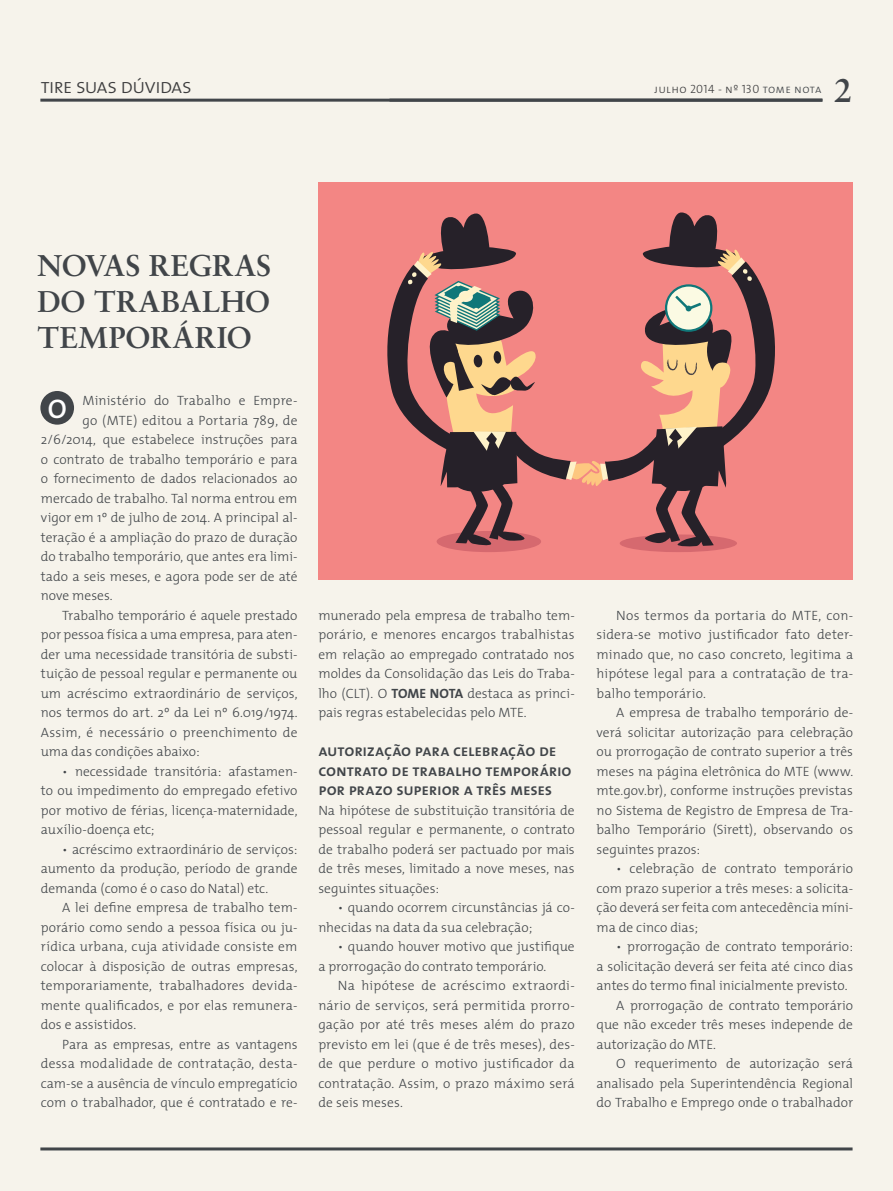
<style>
.page{position:relative;width:893px;height:1191px;background:#f6f3eb}
.page>*{position:absolute;margin:0;border:0;box-sizing:border-box;transform-origin:0 0}
.t1{font:700 33px "Sabon";color:#414549}
.t2{font:30px/36px "Sabon Bold Os F";letter-spacing:.005em;color:#414549;text-align:justify}
.t3{font:27px "The Mix Semi Bold Caps";color:#fff}
.t4{font:21px "The Mix Light Caps";letter-spacing:-.045em;color:#3e3e3f}
.t5{font:16.5px/19.5px "The Mix Semi Bold Caps";letter-spacing:-.01em;color:#414549}
.t6{font:300 13.5px/19.5px "The Mix";color:#414549;text-align:justify}
.t7{font:12px "The Mix Light Caps";letter-spacing:.025em;color:#3e3e3f}
.s1{color:#414549}
.s2{font-weight:200}
.s3{font-weight:700}
</style>
<div class="page">
<hr style="left:40px;top:1147px;width:812px;height:3px;background:#414549">
<hr style="left:40px;top:99px;width:782px;height:3px;background:#414549">
<div style="left:40px;top:391px;width:34px;height:34px;background:#414549;border-radius:50%"></div>
<div style="left:318px;top:182px;width:535px;height:398px;background:#f38684"></div>
<div style="left:620px;top:534px;width:117px;height:18px;background:#d6696f;border-radius:50%"></div>
<div style="left:437px;top:531px;width:104px;height:21px;background:#d6696f;border-radius:50%"></div>
<svg style="left:387px;top:212px;width:388px;height:335px"></svg>
<p class="t4" style="left:41px;top:69px;width:152px">tire suas dúvidas</p>
<p class="t7" style="left:654px;top:79px;width:169px">julho 2014 - nº 130 <span class="s1">tome nota</span></p>
<p class="t1" style="left:834px;top:70px;width:20px">2</p>
<p class="t2" style="left:37px;top:247px;width:235px">NOVAS REGRAS DO TRABALHO TEMPORÁRIO</p>
<p class="t6" style="left:83px;top:390px;width:216px">Ministério do Trabalho e Empre-</p>
<p class="t6" style="left:83px;top:410px;width:217px">go (MTE) editou a Portaria 789, de</p>
<p class="t6" style="left:41px;top:429px;width:258px">2/6/2014, que estabelece instruções para</p>
<p class="t6" style="left:41px;top:449px;width:258px">o contrato de trabalho temporário e para</p>
<p class="t6" style="left:41px;top:468px;width:258px">o fornecimento de dados relacionados ao</p>
<p class="t6" style="left:41px;top:488px;width:258px">mercado de trabalho. Tal norma entrou em</p>
<p class="t6" style="left:41px;top:507px;width:258px">vigor em 1º de julho de 2014. A principal al-</p>
<p class="t6" style="left:41px;top:527px;width:258px">teração é a ampliação do prazo de duração</p>
<p class="t6" style="left:41px;top:546px;width:258px">do trabalho temporário, que antes era limi-</p>
<p class="t6" style="left:41px;top:566px;width:258px">tado a seis meses, e agora pode ser de até</p>
<p class="t6" style="left:41px;top:585px;width:73px">nove meses.</p>
<p class="t6" style="left:41px;top:605px;width:258px;text-indent:21px">Trabalho temporário é aquele prestado por pessoa física a uma empresa, para aten&shy;der uma necessidade transitória de substi&shy;tuição de pessoal regular e permanente ou um acréscimo extraordinário de serviços, nos termos do art. 2º da Lei nº 6.019/1974.<br>Assim, é necessário o preenchimento de uma das condições abaixo:</p>
<p class="t6" style="left:41px;top:761px;width:258px;text-indent:21px"><span class="s2">•</span> necessidade transitória: afastamen&shy;to ou impedimento do empregado efetivo por motivo de férias, licença-maternidade, auxílio-doença etc;</p>
<p class="t6" style="left:41px;top:839px;width:258px;text-indent:21px"><span class="s2">•</span> acréscimo extraordinário de serviços: aumento da produção, período de grande demanda (como é o caso do Natal) etc.</p>
<p class="t6" style="left:41px;top:897px;width:258px;text-indent:21px">A lei define empresa de trabalho tem&shy;porário como sendo a pessoa física ou ju&shy;rídica urbana, cuja atividade consiste em colocar à disposição de outras empresas, temporariamente, trabalhadores devida&shy;mente qualificados, e por elas remunera&shy;dos e assistidos.</p>
<p class="t6" style="left:41px;top:1034px;width:258px;text-indent:21px">Para as empresas, entre as vantagens dessa modalidade de contratação, desta&shy;cam-se a ausência de vínculo empregatício com o trabalhador, que é contratado e re-</p>
<p class="t3" style="left:48px;top:386px;width:21px">O</p>
<p class="t6" style="left:318px;top:605px;width:258px">munerado pela empresa de trabalho tem&shy;porário, e menores encargos trabalhistas em relação ao empregado contratado nos moldes da Consolidação das Leis do Traba&shy;lho (CLT). O <span class="s3">TOME NOTA</span> destaca as princi&shy;pais regras estabelecidas pelo MTE.</p>
<p class="t5" style="left:318px;top:740px;width:255px">autorização para celebração de contrato de trabalho temporário por prazo superior a três meses</p>
<p class="t6" style="left:318px;top:800px;width:258px">Na hipótese de substituição transitória de pessoal regular e permanente, o contrato de trabalho poderá ser pactuado por mais de três meses, limitado a nove meses, nas seguintes situações:</p>
<p class="t6" style="left:318px;top:897px;width:258px;text-indent:19px"><span class="s2">•</span> quando ocorrem circunstâncias já co&shy;nhecidas na data da sua celebração;</p>
<p class="t6" style="left:318px;top:936px;width:258px;text-indent:19px"><span class="s2">•</span> quando houver motivo que justifique a prorrogação do contrato temporário.</p>
<p class="t6" style="left:318px;top:975px;width:258px;text-indent:19px">Na hipótese de acréscimo extraordi&shy;nário de serviços, será permitida prorro&shy;gação por até três meses além do prazo previsto em lei (que é de três meses), des&shy;de que perdure o motivo justificador da contratação. Assim, o prazo máximo será de seis meses.</p>
<p class="t6" style="left:597px;top:605px;width:258px;text-indent:20px">Nos termos da portaria do MTE, con&shy;sidera-se motivo justificador fato deter&shy;minado que, no caso concreto, legitima a hipótese legal para a contratação de tra&shy;balho temporário.</p>
<p class="t6" style="left:597px;top:702px;width:258px;text-indent:20px">A empresa de trabalho temporário de&shy;verá solicitar autorização para celebração ou prorrogação de contrato superior a três meses na página eletrônica do MTE (www. mte.gov.br), conforme instruções previstas no Sistema de Registro de Empresa de Tra&shy;balho Temporário (Sirett), observando os seguintes prazos:</p>
<p class="t6" style="left:597px;top:858px;width:258px;text-indent:19px"><span class="s2">•</span> celebração de contrato temporário com prazo superior a três meses: a solicita&shy;ção deverá ser feita com antecedência míni&shy;ma de cinco dias;</p>
<p class="t6" style="left:597px;top:936px;width:258px;text-indent:19px"><span class="s2">•</span> prorrogação de contrato temporário: a solicitação deverá ser feita até cinco dias antes do termo final inicialmente previsto.</p>
<p class="t6" style="left:597px;top:995px;width:258px;text-indent:19px">A prorrogação de contrato temporário que não exceder três meses independe de autorização do MTE.</p>
<p class="t6" style="left:597px;top:1053px;width:258px;text-indent:19px">O requerimento de autorização será analisado pela Superintendência Regional do Trabalho e Emprego onde o trabalhador</p>
</div>
